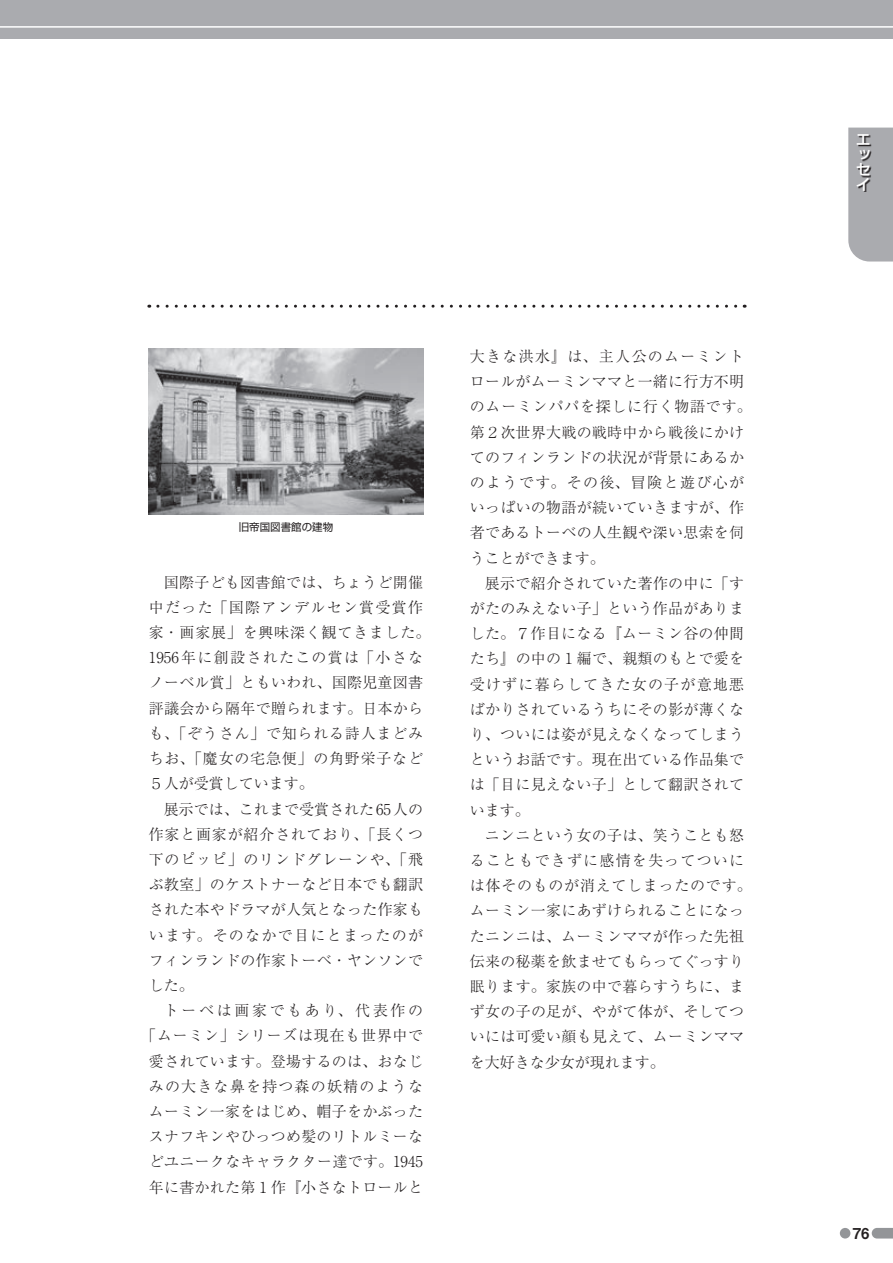
<style>
.page{position:relative;width:893px;height:1263px;background:#fff}
.page>*{position:absolute;margin:0;border:0;box-sizing:border-box;transform-origin:0 0}
.t1{font:300 15px/25.2px "Ryumin Pr 6 N";letter-spacing:.02em;color:#231f20;text-align:justify}
.t2{font:300 15px/25.2px "Ryumin Pr 6 N";letter-spacing:.05em;color:#231f20}
.t3{font:500 15px/15px "Shin Go Pr 6 N";color:#fff;text-align:justify}
.t4{font:15px "Midashi Go Pr 6 N MB31";color:#231f20}
.t5{font:10.5px "Shin Go Pr 6 N";color:#231f20}
</style>
<div class="page">
<div style="left:0;top:0;width:893px;height:38px;background:#aaabaf"></div>
<hr style="left:0;top:26px;width:893px;height:2px;background:#fff">
<div style="left:848px;top:128px;width:45px;height:133px;background:#aaabaf"></div>
<svg style="left:858px;top:135px;width:13px;height:57px"></svg>
<svg style="left:158px;top:305px;width:587px;height:3px"></svg>
<img style="left:149px;top:349px;width:274px;height:165px">
<svg style="left:872px;top:1228px;width:21px;height:10px"></svg>
<div style="left:840px;top:1228px;width:10px;height:10px;background:#939598;border-radius:50%"></div>
<p class="t5" style="left:239px;top:518px;width:96px">旧帝国図書館の建物</p>
<p class="t2" style="left:149px;top:568px;width:283px;text-indent:15px">国際子ども図書館では、ちょうど開催中だった「国際アンデルセン賞受賞作家・画家展」を興味深く観てきました。<br>1956年に創設されたこの賞は「小さなノーベル賞」ともいわれ、国際児童図書評議会から隔年で贈られます。日本からも、「ぞうさん」で知られる詩人まどみちお、「魔女の宅急便」の角野栄子など<br>５人が受賞しています。</p>
<p class="t1" style="left:149px;top:795px;width:276px;text-indent:15px">展示では、これまで受賞された65人の作家と画家が紹介されており、「長くつ下のピッピ」のリンドグレーンや、「飛ぶ教室」のケストナーなど日本でも翻訳された本やドラマが人気となった作家もいます。そのなかで目にとまったのがフィンランドの作家トーベ・ヤンソンでした。</p>
<p class="t1" style="left:141px;top:997px;width:283px;text-align:right">トーベは画家でもあり、代表作の<br>「ムーミン」シリーズは現在も世界中で愛されています。登場するのは、おなじみの大きな鼻を持つ森の妖精のようなムーミン一家をはじめ、帽子をかぶったスナフキンやひっつめ髪のリトルミーなどユニークなキャラクター達です。1945年に書かれた第１作『小さなトロールと</p>
<p class="t1" style="left:470px;top:343px;width:283px;text-align:left">大きな洪水』は、主人公のムーミントロールがムーミンママと一緒に行方不明のムーミンパパを探しに行く物語です。第２次世界大戦の戦時中から戦後にかけてのフィンランドの状況が背景にあるかのようです。その後、冒険と遊び心がいっぱいの物語が続いていきますが、作者であるトーベの人生観や深い思索を伺うことができます。</p>
<p class="t1" style="left:470px;top:570px;width:276px;text-indent:15px">展示で紹介されていた著作の中に「すがたのみえない子」という作品がありました。７作目になる『ムーミン谷の仲間たち』の中の１編で、親類のもとで愛を受けずに暮らしてきた女の子が意地悪ばかりされているうちにその影が薄くなり、ついには姿が見えなくなってしまうというお話です。現在出ている作品集では「目に見えない子」として翻訳されています。</p>
<p class="t1" style="left:470px;top:822px;width:283px;text-align:left;text-indent:15px">ニンニという女の子は、笑うことも怒ることもできずに感情を失ってついには体そのものが消えてしまったのです。ムーミン一家にあずけられることになったニンニは、ムーミンママが作った先祖伝来の秘薬を飲ませてもらってぐっすり眠ります。家族の中で暮らすうちに、まず女の子の足が、やがて体が、そしてついには可愛い顔も見えて、ムーミンママを大好きな少女が現れます。</p>
<p class="t3" style="left:856px;top:131px;width:16px">エッセイ</p>
<p class="t4" style="left:853px;top:1221px;width:18px">76</p>
</div>
